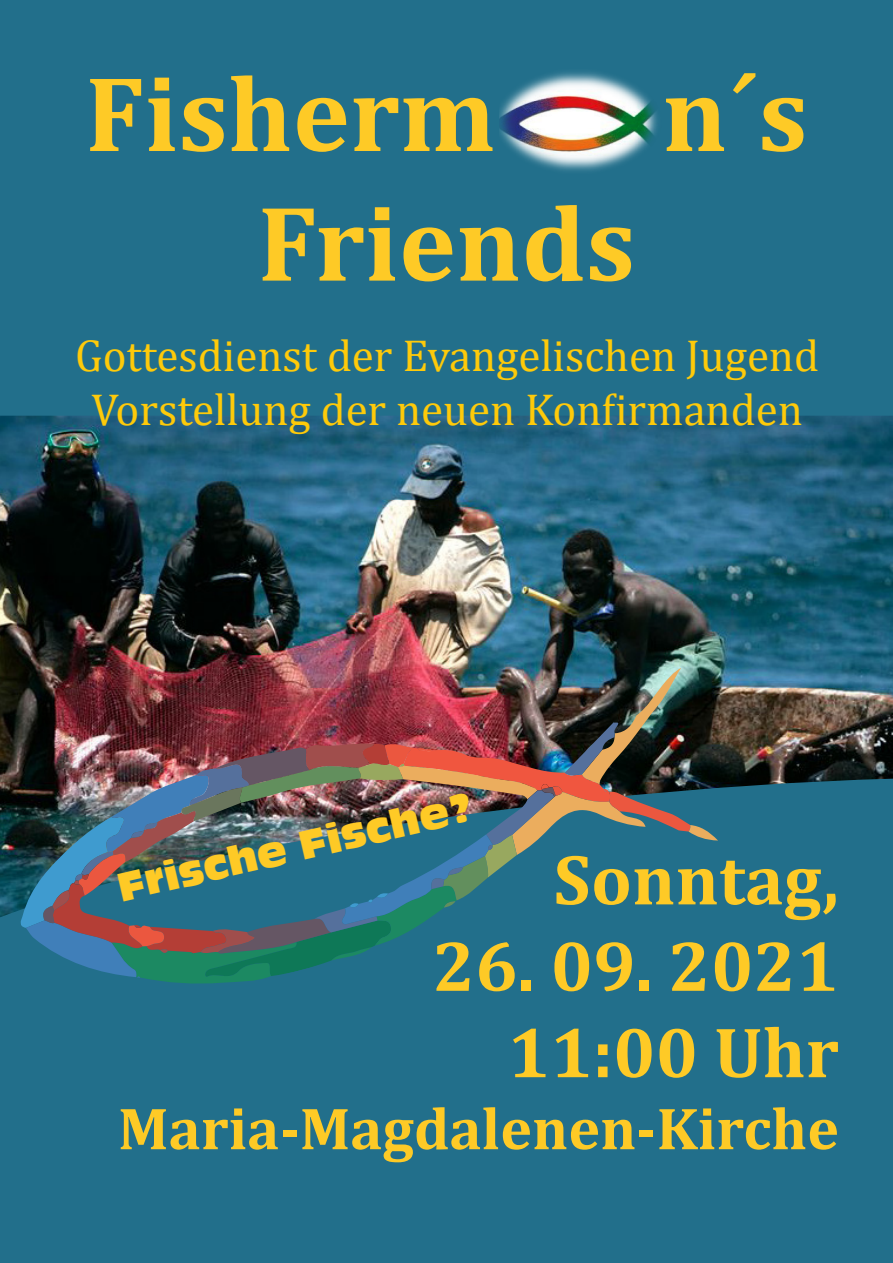
<style>
.page{position:relative;width:893px;height:1263px;background:#226f8b}
.page>*{position:absolute;margin:0;border:0;box-sizing:border-box;transform-origin:0 0}
.t1{font:700 108px "Cambria";color:#feca26}
.t2{font:700 72px "Cambria";color:#feca26}
.t3{font:700 60px "Cambria";color:#feca26}
.t4{font:45px "Cambria";color:#feca0a}
.t5{font:39px "Antique Olive Compact";color:#feca26}
</style>
<div class="page">
<img style="left:0;top:416px;width:893px;height:501px">
<img style="left:500px;top:72px;width:157px;height:99px">
<img style="left:17px;top:668px;width:701px;height:316px">
<p class="t1" style="left:85px;top:38px;width:412px">Fisherm</p>
<p class="t1" style="left:662px;top:38px;width:147px">n´s</p>
<p class="t1" style="left:258px;top:167px;width:379px">Friends</p>
<p class="t4" style="left:75px;top:329px;width:745px">Gottesdienst der Evangelischen Jugend</p>
<p class="t4" style="left:92px;top:383px;width:713px">Vorstellung der neuen Konfirmanden</p>
<p class="t5" style="left:113px;top:864px;width:366px;rotate:-13deg">Frische Fische?</p>
<p class="t2" style="left:554px;top:829px;width:287px">Sonntag,</p>
<p class="t2" style="left:433px;top:915px;width:408px">26. 09. 2021</p>
<p class="t2" style="left:507px;top:1002px;width:333px">11:00 Uhr</p>
<p class="t3" style="left:118px;top:1086px;width:722px">Maria-Magdalenen-Kirche</p>
</div>
